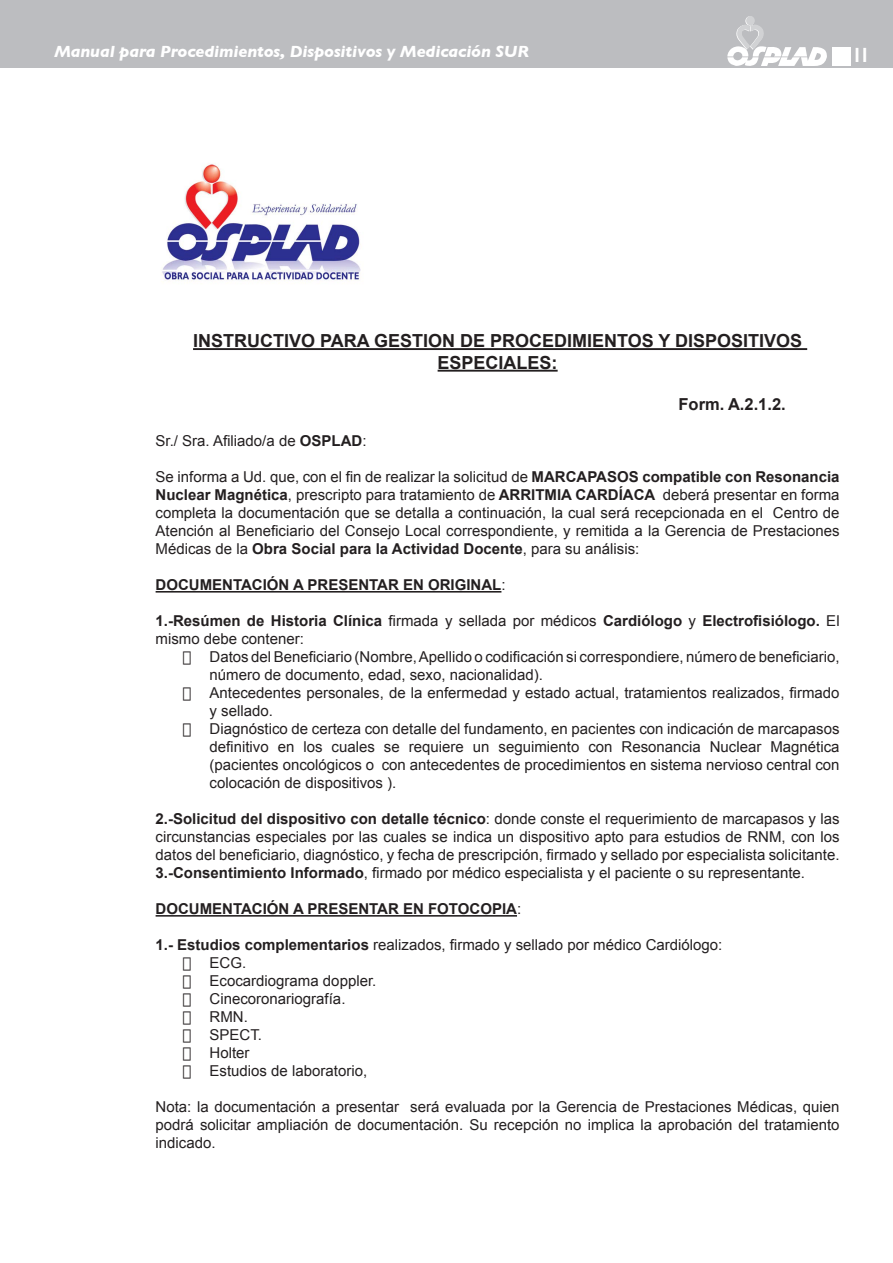
<style>
.page{position:relative;width:893px;height:1263px;background:#fff}
.page>*{position:absolute;margin:0;border:0;box-sizing:border-box;transform-origin:0 0}
.t1{font:700 21px "Gill Sans";color:#fff;scale:.7 1}
.t2{font:700 18px/21.6px "Arial";color:#231f20;text-align:center}
.t3{font:italic 700 16.5px "Gill Sans";letter-spacing:-.01em;color:#fff}
.t4{font:700 16.5px "Arial";color:#231f20}
.Sin_espaciado{font:15px/18px "Arial";color:#231f20;text-align:justify}
.Sin_espaciado-2{font:700 15px/18px "Arial";color:#231f20}
.Default{font:15px "Arial";color:#231f20}
.s1{font-weight:700}
.s2{font-weight:400}
</style>
<div class="page">
<div style="left:0;top:0;width:893px;height:68px;background:#bcbdc0"></div>
<div style="left:746px;top:16px;width:9px;height:9px;background:#d1d2d4;border-radius:50%"></div>
<svg style="left:727px;top:24px;width:100px;height:42px"></svg>
<div style="left:832px;top:48px;width:18px;height:18px;background:#fff"></div>
<hr style="left:193px;top:348px;width:614px;height:2px;background:#231f20">
<hr style="left:438px;top:370px;width:120px;height:2px;background:#231f20">
<hr style="left:156px;top:591px;width:345px;height:2px;background:#231f20">
<hr style="left:156px;top:915px;width:361px;height:2px;background:#231f20">
<img style="left:162px;top:164px;width:199px;height:117px">
<p class="t3" style="left:54px;top:42px;width:476px">Manual para Procedimientos, Dispositivos y Medicación SUR</p>
<h1 class="t1" style="left:853px;top:43px;width:25px">11</h1>
<p class="t2" style="left:193px;top:331px;width:611px">INSTRUCTIVO PARA GESTION DE PROCEDIMIENTOS Y DISPOSITIVOS<br>ESPECIALES:</p>
<p class="t4" style="left:679px;top:393px;width:109px">Form. A.2.1.2.</p>
<p class="Sin_espaciado" style="left:156px;top:432px;width:212px">Sr./ Sra. Afiliado/a de <span class="s1">OSPLAD</span>:</p>
<p class="Sin_espaciado" style="left:156px;top:468px;width:686px">Se informa a Ud. que, con el fin de realizar la solicitud de <span class="s1">MARCAPASOS compatible con Resonancia Nuclear Magnética</span>, prescripto para tratamiento de <span class="s1">ARRITMIA CARDÍACA</span> deberá presentar en forma completa la documentación que se detalla a continuación, la cual será recepcionada en el Centro de Atención al Beneficiario del Consejo Local correspondiente, y remitida a la Gerencia de Prestaciones Médicas de la <span class="s1">Obra Social para la Actividad Docente</span>, para su análisis:</p>
<p class="Sin_espaciado-2" style="left:156px;top:576px;width:352px">DOCUMENTACIÓN A PRESENTAR EN ORIGINAL<span class="s2">:</span></p>
<p class="Sin_espaciado-2" style="left:156px;top:612px;width:685px">1.-Resúmen de Historia Clínica <span class="s2">firmada y sellada por médicos</span> Cardiólogo <span class="s2">y</span> Electrofisiólogo. <span class="s2">El mismo debe contener:</span></p>
<p class="Sin_espaciado" style="left:210px;top:648px;width:631px;text-indent:-27px">• Datos del Beneficiario (Nombre, Apellido o codificación si correspondiere, número de beneficiario, número de documento, edad, sexo, nacionalidad).</p>
<p class="Sin_espaciado" style="left:210px;top:684px;width:631px;text-indent:-27px">• Antecedentes personales, de la enfermedad y estado actual, tratamientos realizados, firmado y sellado.</p>
<p class="Sin_espaciado" style="left:210px;top:720px;width:631px;text-indent:-27px">• Diagnóstico de certeza con detalle del fundamento, en pacientes con indicación de marcapasos definitivo en los cuales se requiere un seguimiento con Resonancia Nuclear Magnética (pacientes oncológicos o con antecedentes de procedimientos en sistema nervioso central con colocación de dispositivos ).</p>
<p class="Sin_espaciado" style="left:156px;top:810px;width:685px"><span class="s1">2.-Solicitud del dispositivo con detalle técnico</span>: donde conste el requerimiento de marcapasos y las circunstancias especiales por las cuales se indica un dispositivo apto para estudios de RNM, con los datos del beneficiario, diagnóstico, y fecha de prescripción, firmado y sellado por especialista solicitante.</p>
<p class="Default" style="left:156px;top:863px;width:651px"><span class="s1">3.-Consentimiento Informado</span>, firmado por médico especialista y el paciente o su representante.</p>
<p class="Sin_espaciado-2" style="left:156px;top:900px;width:367px">DOCUMENTACIÓN A PRESENTAR EN FOTOCOPIA<span class="s2">:</span></p>
<p class="Sin_espaciado" style="left:156px;top:936px;width:568px"><span class="s1">1.- Estudios complementarios</span> realizados, firmado y sellado por médico Cardiólogo:</p>
<p class="Sin_espaciado" style="left:183px;top:954px;width:65px">• ECG.</p>
<p class="Sin_espaciado" style="left:183px;top:972px;width:195px">• Ecocardiograma doppler.</p>
<p class="Sin_espaciado" style="left:183px;top:990px;width:164px">• Cinecoronariografía.</p>
<p class="Sin_espaciado" style="left:183px;top:1008px;width:67px">• RMN.</p>
<p class="Sin_espaciado" style="left:183px;top:1026px;width:81px">• SPECT.</p>
<p class="Sin_espaciado" style="left:183px;top:1044px;width:69px">• Holter</p>
<p class="Sin_espaciado" style="left:183px;top:1062px;width:186px">• Estudios de laboratorio,</p>
<p class="Sin_espaciado" style="left:156px;top:1098px;width:685px">Nota: la documentación a presentar será evaluada por la Gerencia de Prestaciones Médicas, quien podrá solicitar ampliación de documentación. Su recepción no implica la aprobación del tratamiento indicado.</p>
</div>
